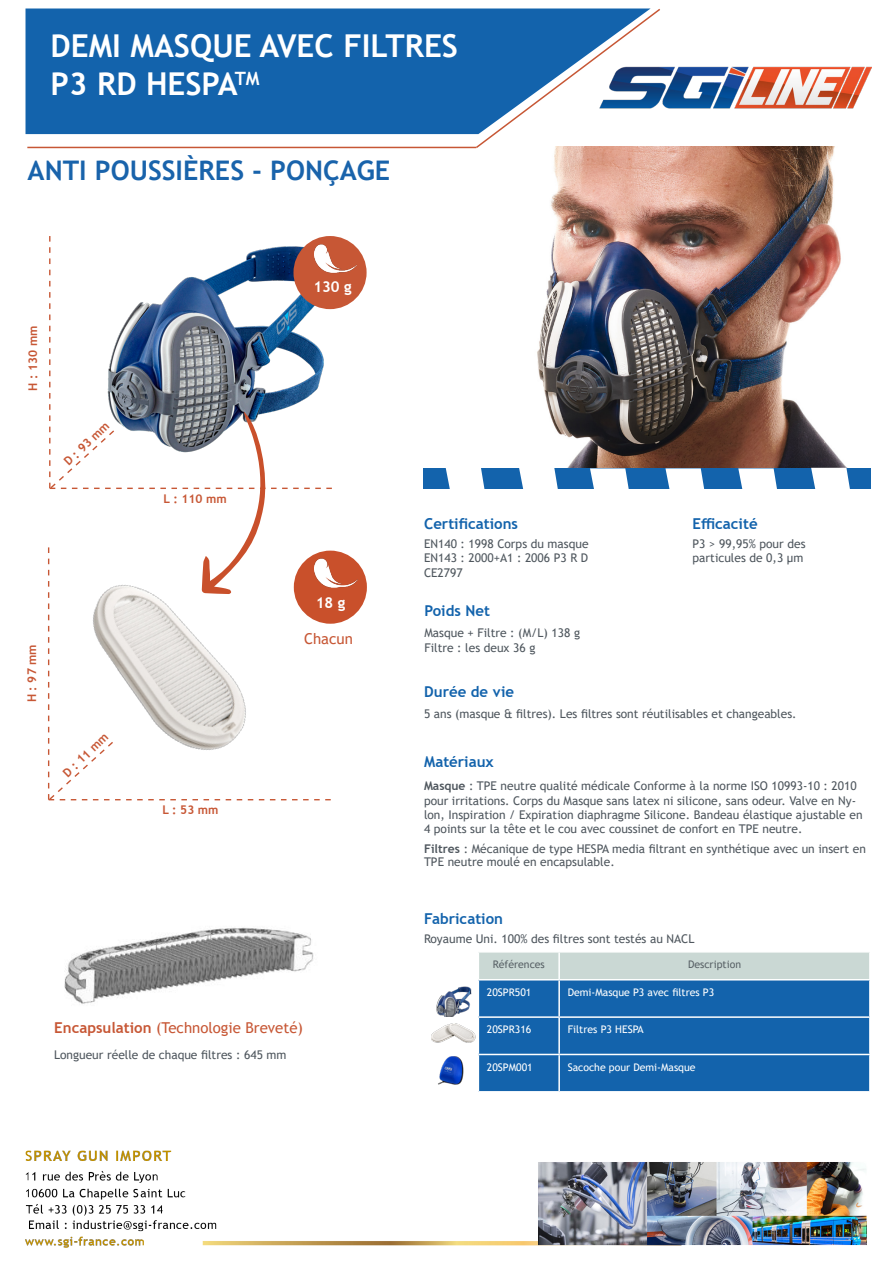
<style>
.page{position:relative;width:893px;height:1263px;background:#fff}
.page>*{position:absolute;margin:0;border:0;box-sizing:border-box;transform-origin:0 0}
.t1{font:700 31.5px/37.8px "Trebuchet MS";color:#fff}
.t2{font:700 27px "Trebuchet MS";color:#1963ab}
.t3{font:700 15px "Trebuchet MS";color:#1363ac}
.t4{font:15px "Trebuchet MS";color:#c75735}
.t5{font:700 15px "Trebuchet MS";color:#fff}
.t6{font:12px/14.4px "Trebuchet MS";color:#4f575e}
.t7{font:700 12px "Trebuchet MS";color:#c75735}
.t8{font:10.5px "Trebuchet MS";color:#fff}
.t9{font:10.5px "Trebuchet MS";color:#596267}
.s1{font-weight:700}
</style>
<div class="page">
<img style="left:537px;top:147px;width:311px;height:321px">
<div style="left:423px;top:468px;width:448px;height:21px;background:#1363ac"></div>
<svg style="left:811px;top:468px;width:39px;height:21px"></svg>
<svg style="left:738px;top:468px;width:39px;height:21px"></svg>
<svg style="left:665px;top:468px;width:40px;height:21px"></svg>
<svg style="left:590px;top:468px;width:39px;height:21px"></svg>
<svg style="left:519px;top:466px;width:42px;height:23px"></svg>
<svg style="left:445px;top:468px;width:40px;height:21px"></svg>
<div style="left:26px;top:9px;width:448px;height:125px;background:#1363ac"></div>
<img style="left:662px;top:66px;width:210px;height:43px">
<svg style="left:478px;top:952px;width:391px;height:139px;background:#397bb4"></svg>
<hr style="left:558px;top:952px;width:2px;height:27px;background:#fff">
<hr style="left:478px;top:979px;width:81px;height:1px;background:#fff">
<hr style="left:478px;top:980px;width:1px;height:36px;background:#fff">
<hr style="left:559px;top:979px;width:312px;height:1px;background:#fff">
<hr style="left:558px;top:980px;width:2px;height:36px;background:#fff">
<hr style="left:478px;top:1016px;width:81px;height:2px;background:#fff">
<hr style="left:478px;top:1018px;width:1px;height:36px;background:#fff">
<hr style="left:559px;top:1016px;width:312px;height:2px;background:#fff">
<hr style="left:558px;top:1018px;width:2px;height:36px;background:#fff">
<hr style="left:478px;top:1054px;width:81px;height:1px;background:#fff">
<hr style="left:478px;top:1055px;width:1px;height:36px;background:#fff">
<hr style="left:559px;top:1054px;width:312px;height:1px;background:#fff">
<hr style="left:558px;top:1055px;width:2px;height:36px;background:#fff">
<img style="left:436px;top:986px;width:36px;height:30px">
<img style="left:431px;top:1023px;width:45px;height:20px">
<img style="left:438px;top:1056px;width:26px;height:29px">
<img style="left:64px;top:927px;width:250px;height:77px">
<hr style="left:27px;top:147px;width:449px;height:1px;background:#c75735">
<svg style="left:474px;top:8px;width:188px;height:142px"></svg>
<img style="left:25px;top:1150px;width:842px;height:98px">
<svg style="left:48px;top:236px;width:284px;height:565px"></svg>
<div style="left:294px;top:551px;width:73px;height:73px;background:#c9502b;border-radius:50%"></div>
<img style="left:314px;top:552px;width:43px;height:36px">
<div style="left:293px;top:236px;width:74px;height:73px;background:#c75735;border-radius:50%"></div>
<img style="left:314px;top:237px;width:43px;height:36px">
<p class="t1" style="left:51px;top:27px;width:409px">DEMI MASQUE AVEC FILTRES<br>P3 RD HESPA<sup>TM</sup></p>
<p class="t2" style="left:28px;top:154px;width:364px">ANTI POUSSIÈRES - PONÇAGE</p>
<p class="t7" style="left:26px;top:391px;width:67px;rotate:-90deg">H : 130 mm</p>
<p class="t7" style="left:61px;top:458px;width:59px;rotate:-44deg">D : 93 mm</p>
<p class="t7" style="left:164px;top:491px;width:65px">L : 110 mm</p>
<p class="t7" style="left:24px;top:702px;width:60px;rotate:-90deg">H : 97 mm</p>
<p class="t7" style="left:60px;top:769px;width:59px;rotate:-44deg">D : 11 mm</p>
<p class="t7" style="left:162px;top:802px;width:58px">L : 53 mm</p>
<p class="t5" style="left:313px;top:277px;width:40px">130 g</p>
<p class="t5" style="left:316px;top:593px;width:31px">18 g</p>
<p class="t4" style="left:304px;top:629px;width:50px">Chacun</p>
<p class="t4" style="left:54px;top:1018px;width:250px"><span class="s1">Encapsulation</span> (Technologie Breveté)</p>
<p class="t6" style="left:54px;top:1047px;width:234px">Longueur réelle de chaque filtres : 645 mm</p>
<p class="t3" style="left:424px;top:514px;width:95px">Certifications</p>
<p class="t6" style="left:424px;top:536px;width:166px">EN140 : 1998 Corps du masque</p>
<p class="t6" style="left:424px;top:551px;width:166px">EN143 : 2000+A1 : 2006 P3 R D</p>
<p class="t6" style="left:424px;top:565px;width:40px">CE2797</p>
<p class="t3" style="left:693px;top:514px;width:67px">Efficacité</p>
<p class="t6" style="left:693px;top:536px;width:114px">P3 &gt; 99,95% pour des particules de 0,3 µm</p>
<p class="t3" style="left:425px;top:601px;width:67px">Poids Net</p>
<p class="t6" style="left:424px;top:626px;width:157px">Masque + Filtre : (M/L) 138 g</p>
<p class="t6" style="left:424px;top:640px;width:113px">Filtre : les deux 36 g</p>
<p class="t3" style="left:424px;top:683px;width:91px">Durée de vie</p>
<p class="t6" style="left:424px;top:706px;width:374px">5 ans (masque &amp; filtres). Les filtres sont réutilisables et changeables.</p>
<p class="t3" style="left:424px;top:752px;width:71px">Matériaux</p>
<p class="t6" style="left:424px;top:779px;width:440px"><span class="s1">Masque</span> : TPE neutre qualité médicale Conforme à la norme ISO 10993-10 : 2010 pour irritations. Corps du Masque sans latex ni silicone, sans odeur. Valve en Ny&shy;lon, Inspiration / Expiration diaphragme Silicone. Bandeau élastique ajustable en 4 points sur la tête et le cou avec coussinet de confort en TPE neutre.</p>
<p class="t6" style="left:424px;top:842px;width:443px;line-height:13.5px"><span class="s1">Filtres</span> : Mécanique de type HESPA media filtrant en synthétique avec un insert en<br>TPE neutre moulé en encapsulable.</p>
<p class="t3" style="left:424px;top:909px;width:81px">Fabrication</p>
<p class="t6" style="left:424px;top:932px;width:272px">Royaume Uni. 100% des filtres sont testés au NACL</p>
<p class="t9" style="left:493px;top:958px;width:54px">Références</p>
<p class="t9" style="left:688px;top:958px;width:55px">Description</p>
<p class="t8" style="left:487px;top:986px;width:46px">20SPR501</p>
<p class="t8" style="left:568px;top:986px;width:148px">Demi-Masque P3 avec filtres P3</p>
<p class="t8" style="left:487px;top:1023px;width:46px">20SPR316</p>
<p class="t8" style="left:568px;top:1023px;width:77px">Filtres P3 HESPA</p>
<p class="t8" style="left:487px;top:1060px;width:47px">20SPM001</p>
<p class="t8" style="left:568px;top:1060px;width:129px">Sacoche pour Demi-Masque</p>
</div>
